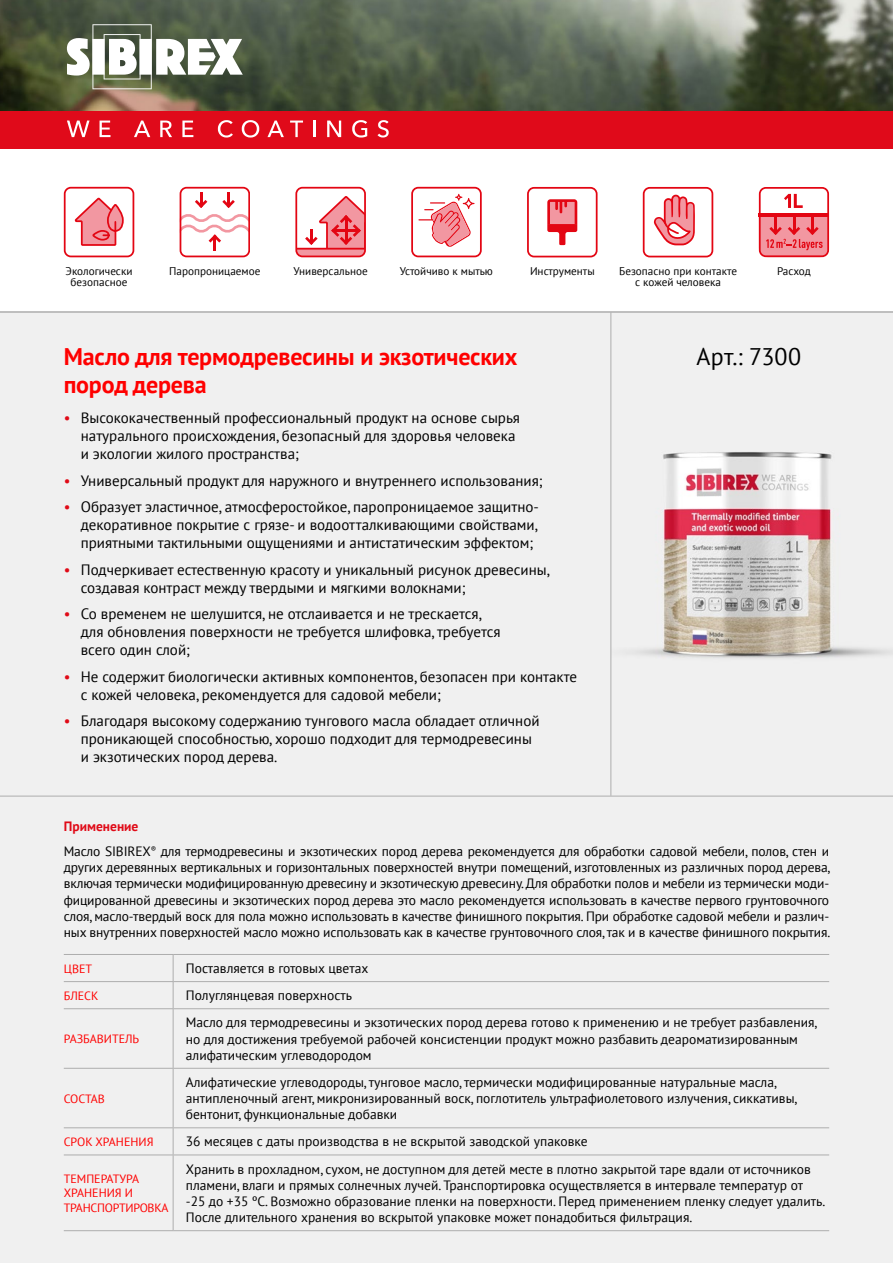
<style>
.page{position:relative;width:893px;height:1263px;background:#fff}
.page>*{position:absolute;margin:0;border:0;box-sizing:border-box;transform-origin:0 0}
.t1{font:700 24px "PT Sans";letter-spacing:-.01em;color:#f00}
.t2{font:24px "PT Sans";letter-spacing:.01em;color:#000}
.t3{font:15px/18px "PT Sans";color:#000}
.t4{font:13.5px/16.2px "PT Sans";color:#000}
.t5{font:12px "PT Sans";color:#f00}
.t6{font:12px/14.4px "PT Sans";letter-spacing:-.02em;color:#f00}
.t7{font:11.1px/11.1px "PT Sans";color:#000;text-align:center}
.s1{color:#e00a17}
.s2{font-weight:700;color:#e00a17}
</style>
<div class="page">
<div style="left:0;top:313px;width:893px;height:950px;background:#f0f0f0"></div>
<div style="left:0;top:111px;width:893px;height:38px;background:#e00a1a"></div>
<img style="left:0;top:0;width:893px;height:111px">
<svg style="left:67px;top:24px;width:176px;height:65px"></svg>
<svg style="left:67px;top:121px;width:23px;height:16px"></svg>
<svg style="left:100px;top:121px;width:10px;height:16px"></svg>
<svg style="left:134px;top:121px;width:16px;height:16px"></svg>
<svg style="left:160px;top:121px;width:12px;height:16px"></svg>
<svg style="left:182px;top:121px;width:11px;height:16px"></svg>
<svg style="left:218px;top:120px;width:15px;height:18px"></svg>
<svg style="left:242px;top:120px;width:17px;height:18px"></svg>
<svg style="left:267px;top:121px;width:17px;height:16px"></svg>
<svg style="left:290px;top:121px;width:13px;height:16px"></svg>
<svg style="left:313px;top:121px;width:2px;height:16px"></svg>
<svg style="left:327px;top:121px;width:14px;height:16px"></svg>
<svg style="left:352px;top:120px;width:15px;height:18px"></svg>
<svg style="left:377px;top:120px;width:12px;height:18px"></svg>
<svg style="left:173px;top:1128px;width:1px;height:26px"></svg>
<hr style="left:64px;top:1154px;width:109px;height:1px;background:#adadad">
<hr style="left:173px;top:1154px;width:656px;height:1px;background:#adadad">
<hr style="left:173px;top:1155px;width:1px;height:75px;background:#adadad">
<hr style="left:64px;top:1230px;width:109px;height:1px;background:#adadad">
<hr style="left:173px;top:1230px;width:656px;height:1px;background:#adadad">
<hr style="left:64px;top:954px;width:109px;height:1px;background:#adadad">
<hr style="left:173px;top:954px;width:656px;height:1px;background:#adadad">
<hr style="left:64px;top:981px;width:109px;height:1px;background:#adadad">
<hr style="left:173px;top:981px;width:656px;height:1px;background:#adadad">
<svg style="left:173px;top:955px;width:1px;height:53px"></svg>
<hr style="left:64px;top:1008px;width:109px;height:1px;background:#adadad">
<hr style="left:173px;top:1008px;width:656px;height:1px;background:#adadad">
<hr style="left:173px;top:1009px;width:1px;height:59px;background:#adadad">
<hr style="left:64px;top:1068px;width:109px;height:1px;background:#adadad">
<hr style="left:173px;top:1068px;width:656px;height:1px;background:#adadad">
<hr style="left:173px;top:1069px;width:1px;height:58px;background:#adadad">
<hr style="left:64px;top:1127px;width:109px;height:1px;background:#adadad">
<hr style="left:173px;top:1127px;width:656px;height:1px;background:#adadad">
<img style="left:611px;top:382px;width:282px;height:323px">
<hr style="left:610px;top:312px;width:1px;height:484px;background:#adadad">
<hr style="left:0;top:796px;width:893px;height:1px;background:#adadad">
<hr style="left:0;top:312px;width:893px;height:1px;background:#adadad">
<div style="left:759px;top:187px;width:70px;height:70px;border:2px solid #e30613;border-radius:6px"></div>
<svg style="left:759px;top:194px;width:70px;height:63px"></svg>
<svg style="left:74px;top:197px;width:50px;height:49px"></svg>
<div style="left:64px;top:187px;width:70px;height:70px;border:2px solid #e30613;border-radius:6px"></div>
<svg style="left:180px;top:187px;width:70px;height:70px"></svg>
<div style="left:180px;top:187px;width:70px;height:70px;border:2px solid #e30613;border-radius:6px"></div>
<svg style="left:296px;top:196px;width:67px;height:60px"></svg>
<div style="left:296px;top:187px;width:70px;height:70px;border:2px solid #e30613;border-radius:6px"></div>
<svg style="left:418px;top:194px;width:56px;height:53px"></svg>
<div style="left:411px;top:187px;width:71px;height:70px;border:2px solid #e30613;border-radius:6px"></div>
<svg style="left:547px;top:199px;width:31px;height:47px"></svg>
<div style="left:527px;top:187px;width:70px;height:70px;border:2px solid #e30613;border-radius:6px"></div>
<div style="left:643px;top:187px;width:70px;height:70px;border:2px solid #e30613;border-radius:6px"></div>
<svg style="left:654px;top:195px;width:41px;height:50px"></svg>
<p class="t7" style="left:66px;top:265px;width:68px">Экологически</p>
<p class="t7" style="left:777px;top:265px;width:35px">Расход</p>
<p class="t7" style="left:71px;top:276px;width:58px">безопасное</p>
<p class="t7" style="left:169px;top:265px;width:93px">Паропроницаемое</p>
<p class="t7" style="left:294px;top:265px;width:76px">Универсальное</p>
<p class="t7" style="left:400px;top:265px;width:95px">Устойчиво к мытью</p>
<p class="t7" style="left:530px;top:265px;width:66px">Инструменты</p>
<p class="t7" style="left:619px;top:265px;width:119px">Безопасно при контакте с кожей человека</p>
<h1 class="t1" style="left:64px;top:340px;width:455px">Масло для термодревесины и экзотических</h1>
<h1 class="t2" style="left:696px;top:341px;width:106px">Арт.: 7300</h1>
<h1 class="t1" style="left:64px;top:369px;width:144px">пород дерева</h1>
<p class="t3" style="left:81px;top:409px;width:441px;text-indent:-17px"><span class="s1">•</span> Высококачественный профессиональный продукт на основе сырья натурального происхождения, безопасный для здоровья человека и экологии жилого пространства;</p>
<p class="t3" style="left:64px;top:471px;width:480px"><span class="s1">•</span> Универсальный продукт для наружного и внутреннего использования;</p>
<p class="t3" style="left:81px;top:498px;width:460px;text-align:justify;text-indent:-17px"><span class="s1">•</span> Образует эластичное, атмосферостойкое, паропроницаемое защитно&shy;декоративное покрытие с грязе- и водоотталкивающими свойствами, приятными тактильными ощущениями и антистатическим эффектом;</p>
<p class="t3" style="left:81px;top:560px;width:470px;text-indent:-17px"><span class="s1">•</span> Подчеркивает естественную красоту и уникальный рисунок древесины, создавая контраст между твердыми и мягкими волокнами;</p>
<p class="t3" style="left:81px;top:605px;width:421px;text-indent:-17px"><span class="s1">•</span> Со временем не шелушится, не отслаивается и не трескается, для обновления поверхности не требуется шлифовка, требуется всего один слой;</p>
<p class="t3" style="left:81px;top:667px;width:498px;text-indent:-17px"><span class="s1">•</span> Не содержит биологически активных компонентов, безопасен при контакте с кожей человека, рекомендуется для садовой мебели;</p>
<p class="t3" style="left:81px;top:712px;width:460px;text-indent:-17px"><span class="s1">•</span> Благодаря высокому содержанию тунгового масла обладает отличной проникающей способностью, хорошо подходит для термодревесины и экзотических пород дерева.</p>
<p class="t4" style="left:64px;top:814px;width:767px;line-height:24.8px"><span class="s2">Применение<br></span>Масло SIBIREX<sup>®</sup> для термодревесины и экзотических пород дерева рекомендуется для обработки садовой мебели, полов, стен и</p>
<p class="t4" style="left:64px;top:859px;width:768px;text-align:justify">других деревянных вертикальных и горизонтальных поверхностей внутри помещений, изготовленных из различных пород дерева, включая термически модифицированную древесину и экзотическую древесину. Для обработки полов и мебели из термически моди&shy;фицированной древесины и экзотических пород дерева это масло рекомендуется использовать в качестве первого грунтовочного слоя, масло-твердый воск для пола можно использовать в качестве финишного покрытия. При обработке садовой мебели и различ&shy;ных внутренних поверхностей масло можно использовать как в качестве грунтовочного слоя, так и в качестве финишного покрытия.</p>
<p class="t5" style="left:64px;top:960px;width:30px">ЦВЕТ</p>
<p class="t4" style="left:186px;top:960px;width:184px">Поставляется в готовых цветах</p>
<p class="t5" style="left:64px;top:988px;width:36px">БЛЕСК</p>
<p class="t4" style="left:186px;top:987px;width:168px">Полуглянцевая поверхность</p>
<p class="t5" style="left:64px;top:1031px;width:77px">РАЗБАВИТЕЛЬ</p>
<p class="t4" style="left:186px;top:1014px;width:633px">Масло для термодревесины и экзотических пород дерева готово к применению и не требует разбавления, но для достижения требуемой рабочей консистенции продукт можно разбавить деароматизированным алифатическим углеводородом</p>
<p class="t5" style="left:64px;top:1090px;width:43px">СОСТАВ</p>
<p class="t4" style="left:186px;top:1074px;width:613px">Алифатические углеводороды, тунговое масло, термически модифицированные натуральные масла, антипленочный агент, микронизированный воск, поглотитель ультрафиолетового излучения, сиккативы, бентонит, функциональные добавки</p>
<p class="t5" style="left:64px;top:1134px;width:91px">СРОК ХРАНЕНИЯ</p>
<p class="t4" style="left:186px;top:1133px;width:403px">36 месяцев с даты производства в не вскрытой заводской упаковке</p>
<p class="t6" style="left:64px;top:1171px;width:106px">ТЕМПЕРАТУРА<br>ХРАНЕНИЯ И<br>ТРАНСПОРТИРОВКА</p>
<p class="t4" style="left:186px;top:1160px;width:641px">Хранить в прохладном, сухом, не доступном для детей месте в плотно закрытой таре вдали от источников пламени, влаги и прямых солнечных лучей. Транспортировка осуществляется в интервале температур от -25 до +35 ºС. Возможно образование пленки на поверхности. Перед применением пленку следует удалить.<br>После длительного хранения во вскрытой упаковке может понадобиться фильтрация.</p>
</div>
